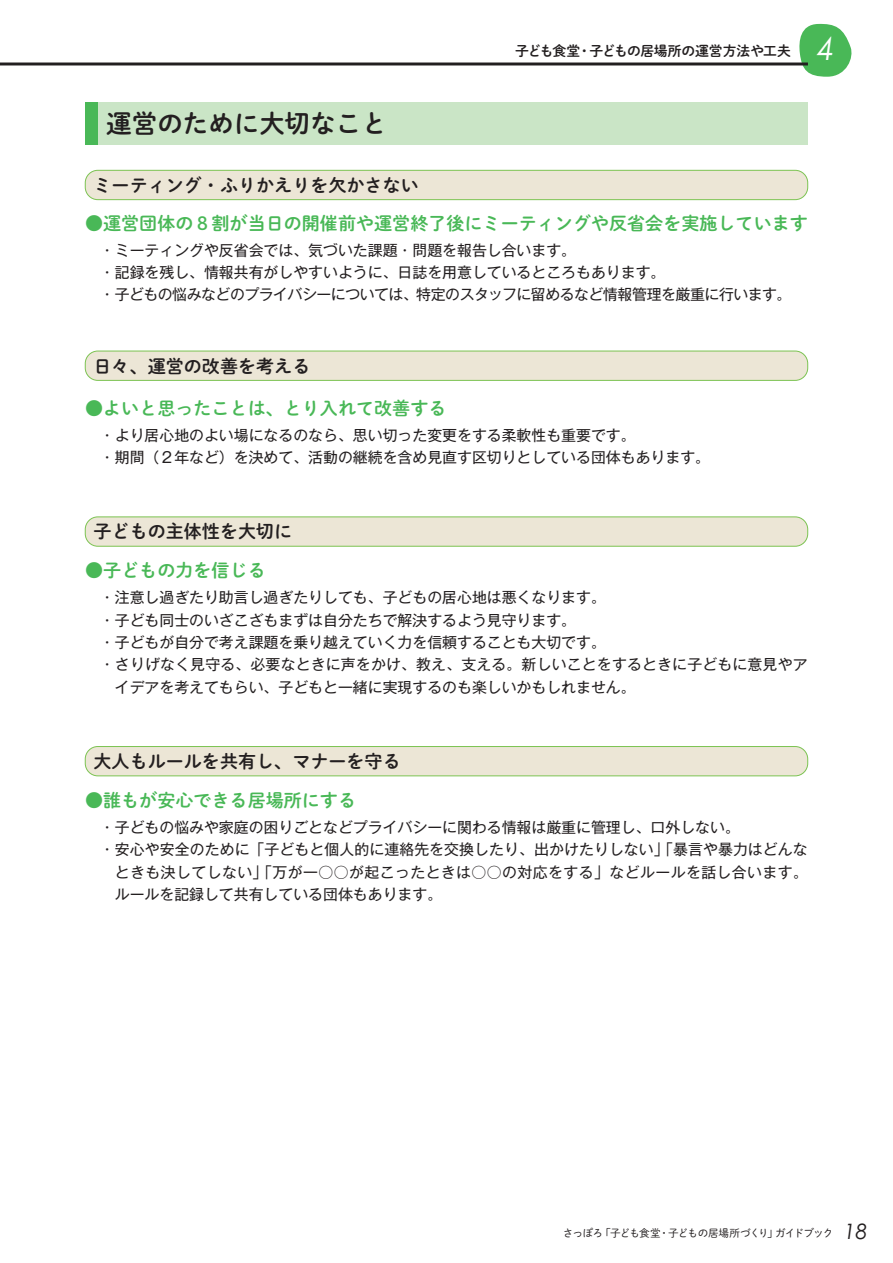
<style>
.page{position:relative;width:893px;height:1263px;background:#fff}
.page>*{position:absolute;margin:0;border:0;box-sizing:border-box;transform-origin:0 0}
.t1{font:italic 31.95px "Century Gothic Pro";color:#fff}
.t2{font:25.5px "Shuei M Go Std B";color:#231f20}
.t3{font:18px "Shuei M Go Std B";color:#49b857}
.t4{font:18px "Shuei M Go Std B";color:#231f20}
.t5{font:14.85px/22.4px "Gothic MB101 Pro";color:#231f20}
.t6{font:14.85px "Gothic MB101 Pro";letter-spacing:.03em;color:#231f20}
.t7{font:13.8px "Shuei M Go Std B";letter-spacing:-.02em;color:#231f20}
.t8{font:10.65px "Shuei M Go Std L";letter-spacing:-.085em;color:#231f20}
.s1{font-family:"Gothic MB101 Pro"}
.s2{font-family:"Century Gothic Pro";font-style:italic;font-size:21.3px}
</style>
<div class="page">
<svg style="left:798px;top:23px;width:54px;height:54px"></svg>
<hr style="left:0;top:63px;width:808px;height:2px;background:#231f20">
<div style="left:85px;top:102px;width:723px;height:43px;background:#cae5c6"></div>
<div style="left:85px;top:102px;width:13px;height:43px;background:#49b857"></div>
<div style="left:85px;top:170px;width:723px;height:30px;background:#ece6d6;border-radius:13px"></div>
<div style="left:85px;top:170px;width:723px;height:30px;border:1px solid #7cc352;border-radius:13px"></div>
<div style="left:85px;top:351px;width:723px;height:29px;background:#ece6d6;border-radius:13px"></div>
<div style="left:85px;top:351px;width:723px;height:30px;border:1px solid #7cc352;border-radius:13px"></div>
<div style="left:85px;top:517px;width:723px;height:29px;background:#ece6d6;border-radius:13px"></div>
<div style="left:85px;top:517px;width:723px;height:29px;border:1px solid #7cc352;border-radius:13px"></div>
<div style="left:85px;top:746px;width:723px;height:30px;background:#ece6d6;border-radius:13px"></div>
<div style="left:85px;top:746px;width:723px;height:30px;border:1px solid #7cc352;border-radius:13px"></div>
<h2 class="t2" style="left:106px;top:105px;width:282px">運営のために大切なこと</h2>
<p class="t4" style="left:94px;top:172px;width:327px">ミーティング・ふりかえりを欠かさない</p>
<p class="t7" style="left:515px;top:40px;width:277px">子ども食堂・子どもの居場所の運営方法や工夫</p>
<h1 class="t1" style="left:817px;top:30px;width:19px">4</h1>
<p class="t3" style="left:85px;top:210px;width:724px"><span class="s1">●</span>運営団体の８割が当日の開催前や運営終了後にミーティングや反省会を実施しています</p>
<p class="t5" style="left:100px;top:237px;width:693px">・ミーティングや反省会では、気づいた課題・問題を報告し合います。<br>・記録を残し、情報共有がしやすいように、日誌を用意しているところもあります。<br>・子どもの悩みなどのプライバシーについては、特定のスタッフに留めるなど情報管理を厳重に行います。</p>
<p class="t4" style="left:94px;top:352px;width:218px">日々、運営の改善を考える</p>
<p class="t3" style="left:85px;top:395px;width:363px"><span class="s1">●</span>よいと思ったことは、とり入れて改善する</p>
<p class="t5" style="left:100px;top:422px;width:612px">・より居心地のよい場になるのなら、思い切った変更をする柔軟性も重要です。<br>・期間（２年など）を決めて、活動の継続を含め見直す区切りとしている団体もあります。</p>
<p class="t4" style="left:94px;top:518px;width:200px">子どもの主体性を大切に</p>
<p class="t3" style="left:85px;top:557px;width:182px"><span class="s1">●</span>子どもの力を信じる</p>
<p class="t5" style="left:100px;top:584px;width:507px">・注意し過ぎたり助言し過ぎたりしても、子どもの居心地は悪くなります。</p>
<p class="t5" style="left:100px;top:607px;width:478px">・子ども同士のいざこざもまずは自分たちで解決するよう見守ります。</p>
<p class="t5" style="left:100px;top:629px;width:507px">・子どもが自分で考え課題を乗り越えていく力を信頼することも大切です。</p>
<p class="t5" style="left:100px;top:651px;width:709px">・さりげなく見守る、必要なときに声をかけ、教え、支える。新しいことをするときに子どもに意見やア</p>
<p class="t5" style="left:115px;top:674px;width:522px">イデアを考えてもらい、子どもと一緒に実現するのも楽しいかもしれません。</p>
<p class="t4" style="left:94px;top:748px;width:309px">大人もルールを共有し、マナーを守る</p>
<p class="t3" style="left:85px;top:787px;width:273px"><span class="s1">●</span>誰もが安心できる居場所にする</p>
<p class="t5" style="left:100px;top:814px;width:641px">・子どもの悩みや家庭の困りごとなどプライバシーに関わる情報は厳重に管理し、口外しない。</p>
<p class="t5" style="left:100px;top:836px;width:709px">・安心や安全のために「子どもと個人的に連絡先を交換したり、出かけたりしない」「暴言や暴力はどんな</p>
<p class="t6" style="left:115px;top:860px;width:695px">ときも決してしない」「万が一○○が起こったときは○○の対応をする」などルールを話し合います。</p>
<p class="t5" style="left:115px;top:881px;width:329px">ルールを記録して共有している団体もあります。</p>
<p class="t8" style="left:563px;top:1225px;width:306px">さっぽろ「子ども食堂・子どもの居場所づくり」ガイドブック <span class="s2">18</span></p>
</div>
